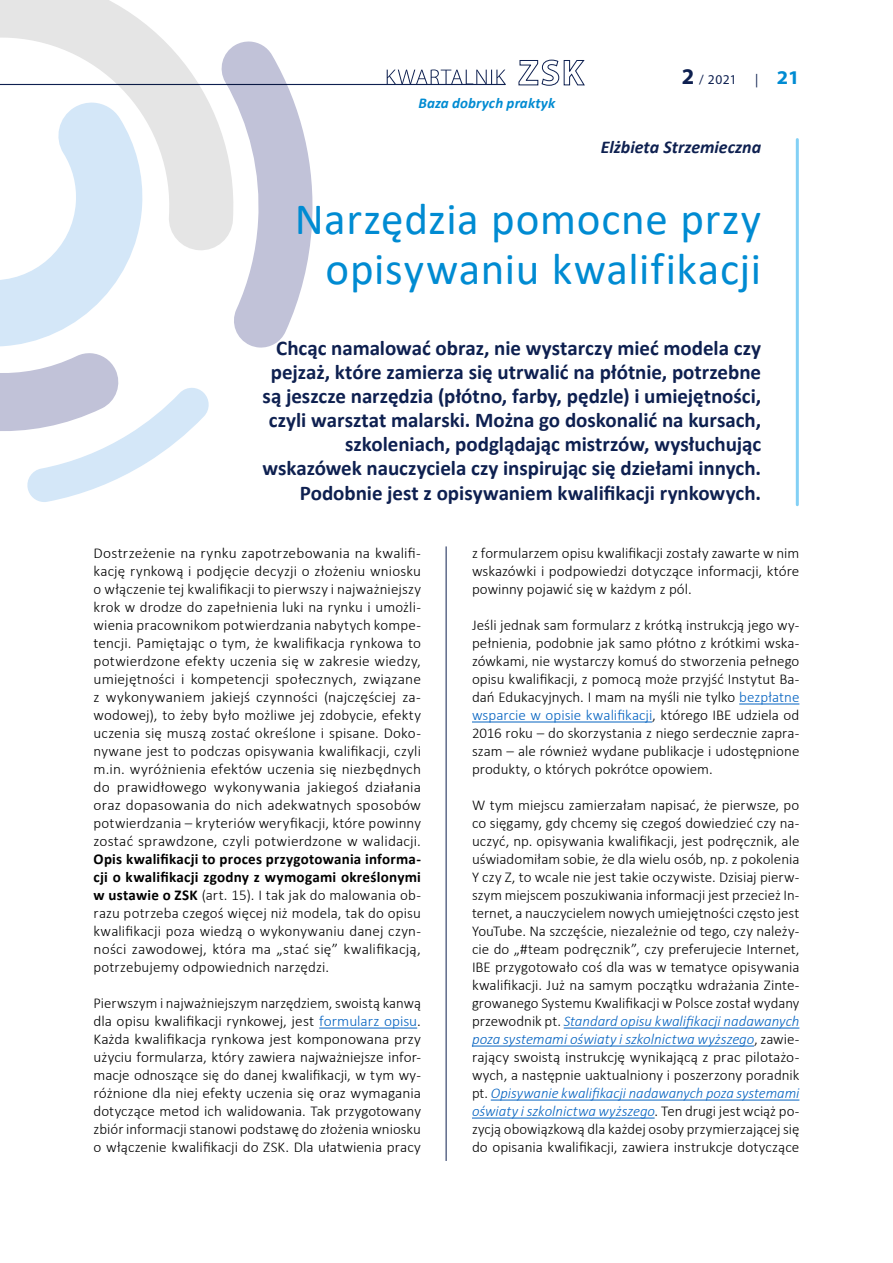
<style>
.page{position:relative;width:893px;height:1263px;background:#fff}
.page>*{position:absolute;margin:0;border:0;box-sizing:border-box;transform-origin:0 0}
.t1{font:45px/49.5px "Calibri";letter-spacing:.015em;color:#008bd2;text-align:right}
.t2{font:700 21px/24px "Calibri";color:#0e2050;text-align:right}
.t3{font:700 19.5px "Myriad Pro";color:#008bd2;scale:1.05 1}
.t4{font:italic 700 18px "Calibri";letter-spacing:-.005em;color:#0e2050}
.t5{font:300 15px/18px "Calibri";letter-spacing:.005em;color:#000;text-align:justify}
.t6{font:italic 700 15px "Calibri";letter-spacing:.005em;color:#008bd2}
.t7{font:13.5px "Myriad Pro";color:#0e2050}
.s1{font-weight:700;font-size:22.5px}
.s2{font-weight:400;font-size:13.5px;color:#0e2050}
.s3{font-weight:700}
.s4{color:#0563c1}
.s5{font-style:italic;color:#0563c1}
</style>
<div class="page">
<svg style="left:387px;top:70px;width:119px;height:14px"></svg>
<hr style="left:0;top:84px;width:505px;height:1px;background:#0e2050">
<svg style="left:518px;top:59px;width:67px;height:27px"></svg>
<svg style="left:234px;top:41px;width:82px;height:307px"></svg>
<svg style="left:210px;top:41px;width:31px;height:210px"></svg>
<svg style="left:0;top:0;width:210px;height:502px"></svg>
<hr style="left:796px;top:140px;width:3px;height:365px;background:#83d0f5">
<hr style="left:319px;top:1028px;width:98px;height:1px;background:#0563c1">
<hr style="left:739px;top:704px;width:60px;height:1px;background:#0563c1">
<hr style="left:472px;top:722px;width:180px;height:1px;background:#0563c1">
<hr style="left:564px;top:1028px;width:235px;height:1px;background:#0563c1">
<hr style="left:472px;top:1046px;width:282px;height:1px;background:#0563c1">
<hr style="left:491px;top:1100px;width:308px;height:1px;background:#0563c1">
<hr style="left:472px;top:1118px;width:183px;height:1px;background:#0563c1">
<hr style="left:446px;top:546px;width:1px;height:615px;background:#0e2050">
<p class="t6" style="left:418px;top:92px;width:138px">Baza dobrych praktyk</p>
<p class="t7" style="left:682px;top:72px;width:56px"><span class="s1">2</span> / 2021</p>
<h3 class="t3" style="left:755px;top:65px;width:44px"><span class="s2">|</span> 21</h3>
<p class="t4" style="left:601px;top:134px;width:162px">Elżbieta Strzemieczna</p>
<h1 class="t1" style="left:295px;top:193px;width:468px">Narzędzia pomocne przy opisywaniu kwalifikacji</h1>
<p class="t2" style="left:262px;top:336px;width:500px">Chcąc namalować obraz, nie wystarczy mieć modela czy pejzaż, które zamierza się utrwalić na płótnie, potrzebne są jeszcze narzędzia (płótno, farby, pędzle) i umiejętności, czyli warsztat malarski. Można go doskonalić na kursach, szkoleniach, podglądając mistrzów, wysłuchując wskazówek nauczyciela czy inspirując się dziełami innych.<br>Podobnie jest z opisywaniem kwalifikacji rynkowych.</p>
<p class="t5" style="left:94px;top:544px;width:329px">Dostrzeżenie na rynku zapotrzebowania na kwalifi&shy;kację rynkową i podjęcie decyzji o złożeniu wniosku o włączenie tej kwalifikacji to pierwszy i najważniejszy krok w drodze do zapełnienia luki na rynku i umożli&shy;wienia pracownikom potwierdzania nabytych kompe&shy;tencji. Pamiętając o tym, że kwalifikacja rynkowa to potwierdzone efekty uczenia się w zakresie wiedzy, umiejętności i kompetencji społecznych, związane z wykonywaniem jakiejś czynności (najczęściej za&shy;wodowej), to żeby było możliwe jej zdobycie, efekty uczenia się muszą zostać określone i spisane. Doko&shy;nywane jest to podczas opisywania kwalifikacji, czyli m.in. wyróżnienia efektów uczenia się niezbędnych do prawidłowego wykonywania jakiegoś działania oraz dopasowania do nich adekwatnych sposobów potwierdzania ‒ kryteriów weryfikacji, które powinny zostać sprawdzone, czyli potwierdzone w walidacji.</p>
<p class="t5" style="left:94px;top:850px;width:329px"><span class="s3">Opis kwalifikacji to proces przygotowania informa&shy;cji o kwalifikacji zgodny z wymogami określonymi w ustawie o ZSK</span> (art. 15). I tak jak do malowania ob&shy;razu potrzeba czegoś więcej niż modela, tak do opisu kwalifikacji poza wiedzą o wykonywaniu danej czyn&shy;ności zawodowej, która ma „stać się” kwalifikacją, potrzebujemy odpowiednich narzędzi.</p>
<p class="t5" style="left:94px;top:994px;width:329px">Pierwszym i najważniejszym narzędziem, swoistą kanwą dla opisu kwalifikacji rynkowej, jest <span class="s4">formularz opisu</span>.<br>Każda kwalifikacja rynkowa jest komponowana przy użyciu formularza, który zawiera najważniejsze infor&shy;macje odnoszące się do danej kwalifikacji, w tym wy&shy;różnione dla niej efekty uczenia się oraz wymagania dotyczące metod ich walidowania. Tak przygotowany zbiór informacji stanowi podstawę do złożenia wniosku o włączenie kwalifikacji do ZSK. Dla ułatwienia pracy</p>
<p class="t5" style="left:472px;top:544px;width:329px">z formularzem opisu kwalifikacji zostały zawarte w nim wskazówki i podpowiedzi dotyczące informacji, które powinny pojawić się w każdym z pól.</p>
<p class="t5" style="left:472px;top:616px;width:329px">Jeśli jednak sam formularz z krótką instrukcją jego wy&shy;pełnienia, podobnie jak samo płótno z krótkimi wska&shy;zówkami, nie wystarczy komuś do stworzenia pełnego opisu kwalifikacji, z pomocą może przyjść Instytut Ba&shy;dań Edukacyjnych. I mam na myśli nie tylko <span class="s4">bezpłatne wsparcie w opisie kwalifikacji</span>, którego IBE udziela od 2016 roku ‒ do skorzystania z niego serdecznie zapra&shy;szam ‒ ale również wydane publikacje i udostępnione produkty, o których pokrótce opowiem.</p>
<p class="t5" style="left:472px;top:796px;width:329px">W tym miejscu zamierzałam napisać, że pierwsze, po co sięgamy, gdy chcemy się czegoś dowiedzieć czy na&shy;uczyć, np. opisywania kwalifikacji, jest podręcznik, ale uświadomiłam sobie, że dla wielu osób, np. z pokolenia Y czy Z, to wcale nie jest takie oczywiste. Dzisiaj pierw&shy;szym miejscem poszukiwania informacji jest przecież In&shy;ternet, a nauczycielem nowych umiejętności często jest YouTube. Na szczęście, niezależnie od tego, czy należy&shy;cie do „#team podręcznik”, czy preferujecie Internet, IBE przygotowało coś dla was w tematyce opisywania kwalifikacji. Już na samym początku wdrażania Zinte&shy;growanego Systemu Kwalifikacji w Polsce został wydany przewodnik pt. <span class="s5">Standard opisu kwalifikacji nadawanych poza systemami oświaty i szkolnictwa wyższego</span>, zawie&shy;rający swoistą instrukcję wynikającą z prac pilotażo&shy;wych, a następnie uaktualniony i poszerzony poradnik pt. <span class="s5">Opisywanie kwalifikacji nadawanych poza systemami oświaty i szkolnictwa wyższego</span>. Ten drugi jest wciąż po&shy;zycją obowiązkową dla każdej osoby przymierzającej się do opisania kwalifikacji, zawiera instrukcje dotyczące</p>
</div>
